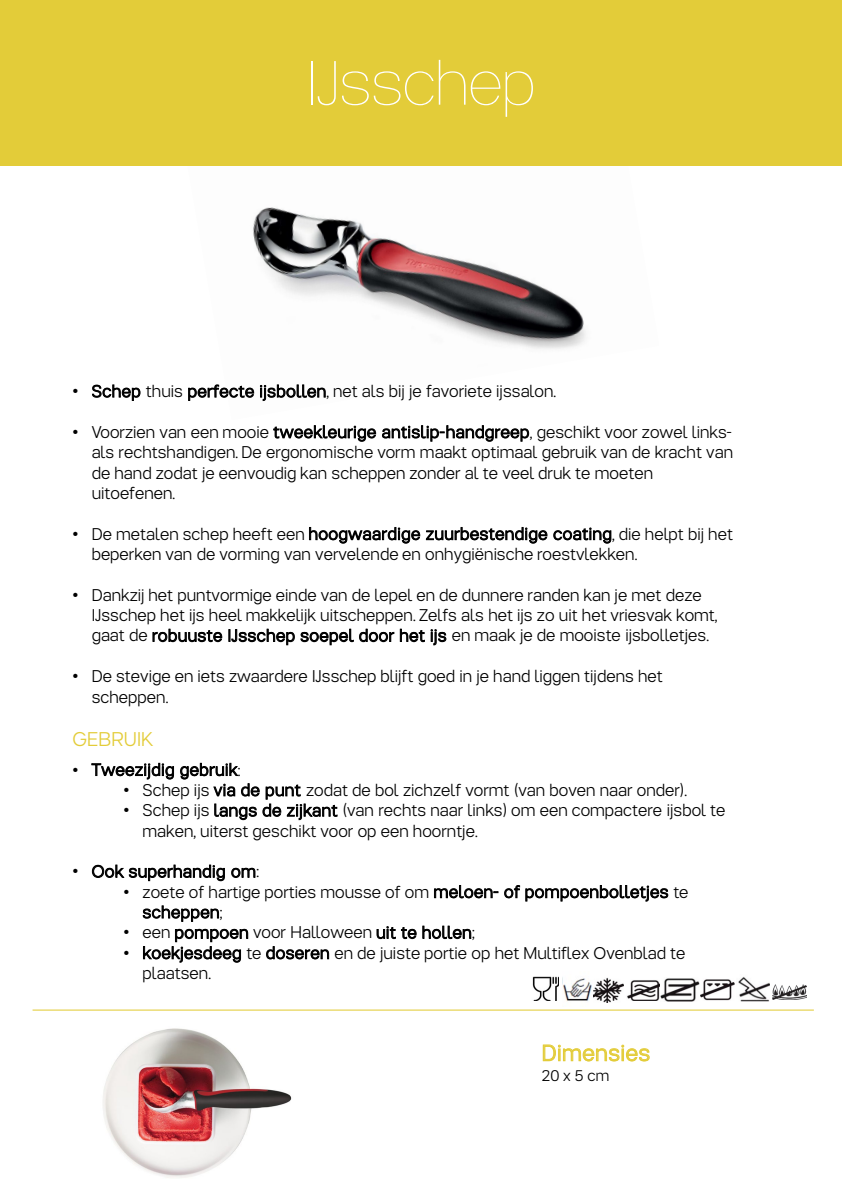
<style>
.page{position:relative;width:842px;height:1191px;background:#fff}
.page>*{position:absolute;margin:0;border:0;box-sizing:border-box;transform-origin:0 0}
.t1{font:200 62.2px "Tupper PRO";color:#fff}
.t2{font:300 22.6px "Tupper PRO";letter-spacing:.025em;color:#e3cc39}
.t3{font:300 19.8px "Tupper PRO";color:#e3cc39}
.t4{font:300 17px/20.4px "Tupper PRO";color:#000}
.t5{font:300 17px/20.4px "Tupper PRO";letter-spacing:.025em;color:#000}
.t6{font:300 17px "Tupper PRO";letter-spacing:.03em;color:#000}
.t7{font:300 15.6px "Tupper PRO";color:#000}
.s1{font-family:"Arial";font-weight:400}
</style>
<div class="page">
<img style="left:73px;top:1010px;width:250px;height:168px">
<img style="left:253px;top:207px;width:333px;height:142px">
<div style="left:0;top:0;width:842px;height:166px;background:#e3cc39"></div>
<hr style="left:33px;top:1009px;width:781px;height:1px;background:#e3cc39">
<img style="left:772px;top:984px;width:34px;height:15px">
<img style="left:532px;top:976px;width:27px;height:25px">
<img style="left:662px;top:978px;width:72px;height:23px">
<img style="left:738px;top:977px;width:32px;height:24px">
<img style="left:627px;top:980px;width:35px;height:21px">
<img style="left:593px;top:977px;width:31px;height:25px">
<img style="left:562px;top:977px;width:30px;height:24px">
<h1 class="t1" style="left:306px;top:33px;width:230px">IJsschep</h1>
<p class="t4" style="left:72px;top:379px;width:485px"><span class="s1">•</span> Schep thuis perfecte ijsbollen, net als bij je favoriete ijssalon.</p>
<p class="t4" style="left:92px;top:420px;width:643px;text-indent:-19px"><span class="s1">•</span> Voorzien van een mooie tweekleurige antislip-handgreep, geschikt voor zowel links&shy;als rechtshandigen. De ergonomische vorm maakt optimaal gebruik van de kracht van de hand zodat je eenvoudig kan scheppen zonder al te veel druk te moeten uitoefenen.</p>
<p class="t4" style="left:92px;top:522px;width:643px;text-indent:-19px"><span class="s1">•</span> De metalen schep heeft een hoogwaardige zuurbestendige coating, die helpt bij het beperken van de vorming van vervelende en onhygiënische roestvlekken.</p>
<p class="t4" style="left:92px;top:583px;width:627px;text-indent:-19px"><span class="s1">•</span> Dankzij het puntvormige einde van de lepel en de dunnere randen kan je met deze<br>IJsschep het ijs heel makkelijk uitscheppen. Zelfs als het ijs zo uit het vriesvak komt, gaat de robuuste IJsschep soepel door het ijs en maak je de mooiste ijsbolletjes.</p>
<p class="t4" style="left:92px;top:664px;width:573px;text-indent:-19px"><span class="s1">•</span> De stevige en iets zwaardere IJsschep blijft goed in je hand liggen tijdens het scheppen.</p>
<p class="t3" style="left:72px;top:723px;width:82px">GEBRUIK</p>
<p class="t6" style="left:72px;top:756px;width:169px"><span class="s1">•</span> Tweezijdig gebruik:</p>
<p class="t4" style="left:123px;top:778px;width:565px"><span class="s1">•</span> Schep ijs via de punt zodat de bol zichzelf vormt (van boven naar onder).</p>
<p class="t4" style="left:143px;top:798px;width:584px;text-indent:-19px"><span class="s1">•</span> Schep ijs langs de zijkant (van rechts naar links) om een compactere ijsbol te maken, uiterst geschikt voor op een hoorntje.</p>
<p class="t5" style="left:72px;top:859px;width:188px"><span class="s1">•</span> Ook superhandig om:</p>
<p class="t5" style="left:143px;top:880px;width:547px;text-indent:-19px"><span class="s1">•</span> zoete of hartige porties mousse of om meloen- of pompoenbolletjes te scheppen;</p>
<p class="t5" style="left:123px;top:920px;width:353px"><span class="s1">•</span> een pompoen voor Halloween uit te hollen;</p>
<p class="t4" style="left:143px;top:941px;width:544px;text-indent:-19px"><span class="s1">•</span> koekjesdeeg te doseren en de juiste portie op het Multiflex Ovenblad te plaatsen.</p>
<h2 class="t2" style="left:542px;top:1034px;width:110px">Dimensies</h2>
<p class="t7" style="left:542px;top:1063px;width:69px">20 x 5 cm</p>
</div>
